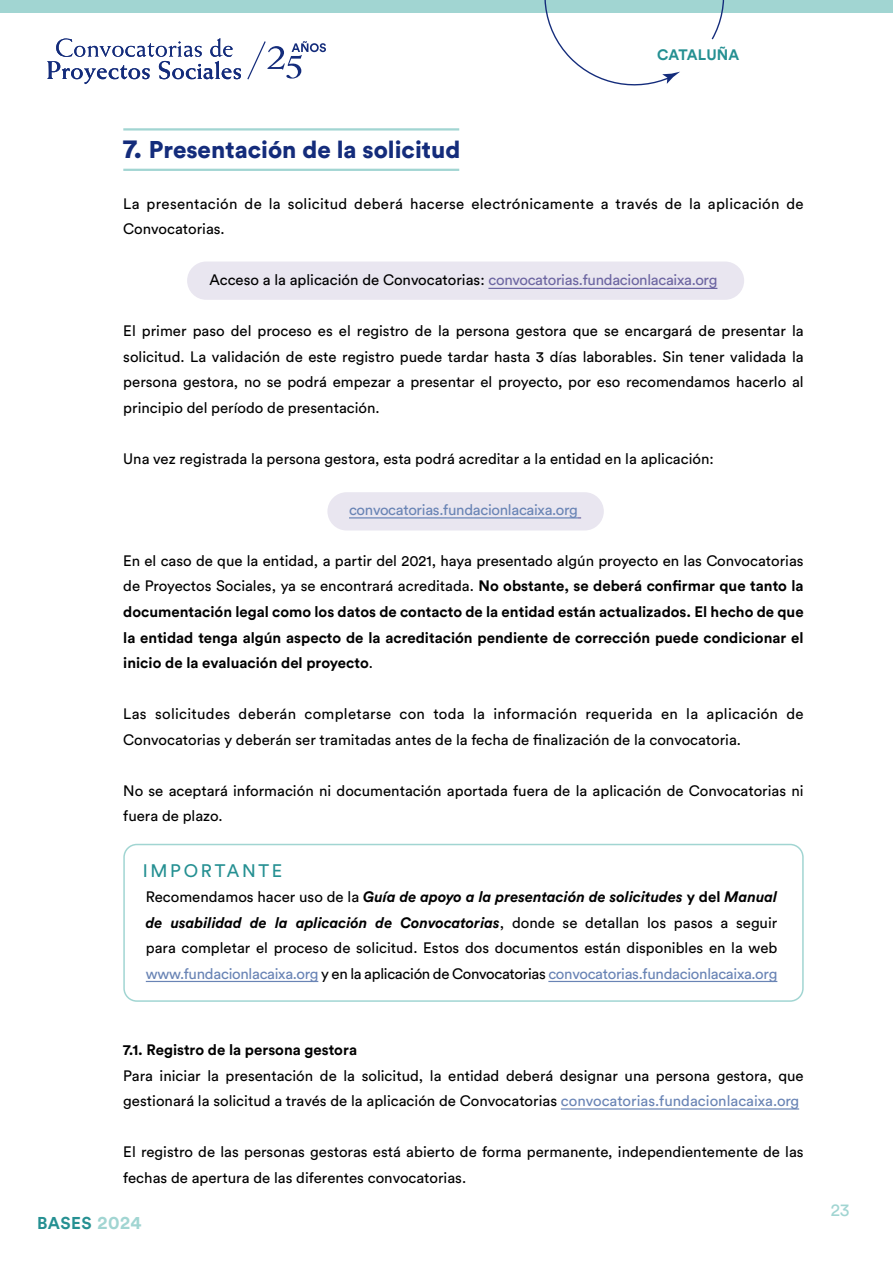
<style>
.page{position:relative;width:893px;height:1263px;background:#fff}
.page>*{position:absolute;margin:0;border:0;box-sizing:border-box;transform-origin:0 0}
.t1{font:900 24px "Circular Std";color:#142c7b}
.t2{font:18px "Circular Std";letter-spacing:.15em;color:#259092}
.t3{font:17.55px "Circular Std";color:#a1d5d2}
.t4{font:700 16.95px "Circular Std";letter-spacing:.03em;color:#259092}
.t5{font:15px/25.5px "Circular Std";color:#000}
.t6{font:700 15px/25.5px "Circular Std";color:#000;text-align:justify}
.t7{font:15px/25.5px "Circular Std";letter-spacing:.02em;color:#000}
.t8{font:15px "Circular Std";letter-spacing:-.02em;color:#000}
.t9{font:15px "Circular Std";letter-spacing:-.02em;color:#6984b5}
.t10{font:700 15px "Circular Std";color:#259092}
.s1{font-size:27px}
.s2{color:#6c65a1}
.s3{font-weight:400}
.s4{font-weight:700;font-style:italic}
.s5{font-weight:700}
.s6{color:#6984b5}
.s7{font-size:18.45px;color:#a1d5d2}
</style>
<div class="page">
<div style="left:0;top:0;width:893px;height:13px;background:#a1d5d2"></div>
<svg style="left:544px;top:0;width:181px;height:86px"></svg>
<svg style="left:47px;top:38px;width:194px;height:46px"></svg>
<svg style="left:247px;top:41px;width:79px;height:38px"></svg>
<div style="left:187px;top:261px;width:557px;height:39px;background:#e9e6f0;border-radius:19px"></div>
<div style="left:327px;top:492px;width:277px;height:38px;background:#e9e6f0;border-radius:19px"></div>
<hr style="left:488px;top:288px;width:229px;height:1px;background:#6c65a1">
<hr style="left:349px;top:517px;width:229px;height:1px;background:#6984b5">
<hr style="left:146px;top:981px;width:172px;height:1px;background:#6984b5">
<hr style="left:548px;top:981px;width:229px;height:1px;background:#6984b5">
<hr style="left:561px;top:1108px;width:238px;height:1px;background:#6984b5">
<div style="left:123px;top:844px;width:681px;height:158px;border:2px solid #a1d5d2;border-radius:13px"></div>
<hr style="left:123px;top:169px;width:336px;height:2px;background:#a1d5d2">
<hr style="left:123px;top:128px;width:336px;height:3px;background:#a1d5d2">
<p class="t10" style="left:657px;top:45px;width:84px">CATALUÑA</p>
<h1 class="t1" style="left:123px;top:133px;width:339px"><span class="s1">7.</span> Presentación de la solicitud</h1>
<p class="t7" style="left:123px;top:191px;width:682px">La presentación de la solicitud deberá hacerse electrónicamente a través de la aplicación de<br>Convocatorias.</p>
<p class="t8" style="left:210px;top:271px;width:509px">Acceso a la aplicación de Convocatorias: <span class="s2">convocatorias.fundacionlacaixa.org</span></p>
<p class="t5" style="left:123px;top:318px;width:682px;text-align:justify">El primer paso del proceso es el registro de la persona gestora que se encargará de presentar la solicitud. La validación de este registro puede tardar hasta 3 días laborables. Sin tener validada la persona gestora, no se podrá empezar a presentar el proyecto, por eso recomendamos hacerlo al principio del período de presentación.</p>
<p class="t5" style="left:123px;top:446px;width:592px">Una vez registrada la persona gestora, esta podrá acreditar a la entidad en la aplicación:</p>
<p class="t9" style="left:349px;top:501px;width:230px">convocatorias.fundacionlacaixa.org</p>
<p class="t6" style="left:123px;top:548px;width:682px"><span class="s3">En el caso de que la entidad, a partir del 2021, haya presentado algún proyecto en las Convocatorias de Proyectos Sociales, ya se encontrará acreditada.</span> No obstante, se deberá confirmar que tanto la documentación legal como los datos de contacto de la entidad están actualizados. El hecho de que la entidad tenga algún aspecto de la acreditación pendiente de corrección puede condicionar el inicio de la evaluación del proyecto<span class="s3">.</span></p>
<p class="t5" style="left:123px;top:701px;width:682px">Las solicitudes deberán completarse con toda la información requerida en la aplicación de<br>Convocatorias y deberán ser tramitadas antes de la fecha de finalización de la convocatoria.</p>
<p class="t5" style="left:123px;top:777px;width:682px">No se aceptará información ni documentación aportada fuera de la aplicación de Convocatorias ni fuera de plazo.</p>
<p class="t2" style="left:143px;top:859px;width:141px">IMPORTANTE</p>
<p class="t5" style="left:146px;top:884px;width:633px;text-align:justify">Recomendamos hacer uso de la <span class="s4">Guía de apoyo a la presentación de solicitudes</span> <span class="s5">y del</span> <span class="s4">Manual de usabilidad de la aplicación de Convocatorias</span>, donde se detallan los pasos a seguir para completar el proceso de solicitud. Estos dos documentos están disponibles en la web <span class="s6">www.fundacionlacaixa.org</span> y en la aplicación de Convocatorias <span class="s6">convocatorias.fundacionlacaixa.org</span></p>
<p class="t6" style="left:123px;top:1037px;width:235px">7.1. Registro de la persona gestora</p>
<p class="t5" style="left:123px;top:1062px;width:682px">Para iniciar la presentación de la solicitud, la entidad deberá designar una persona gestora, que gestionará la solicitud a través de la aplicación de Convocatorias <span class="s6">convocatorias.fundacionlacaixa.org</span></p>
<p class="t5" style="left:123px;top:1139px;width:682px">El registro de las personas gestoras está abierto de forma permanente, independientemente de las fechas de apertura de las diferentes convocatorias.</p>
<p class="t4" style="left:37px;top:1212px;width:106px">BASES <span class="s7">2024</span></p>
<p class="t3" style="left:831px;top:1199px;width:20px">23</p>
</div>
